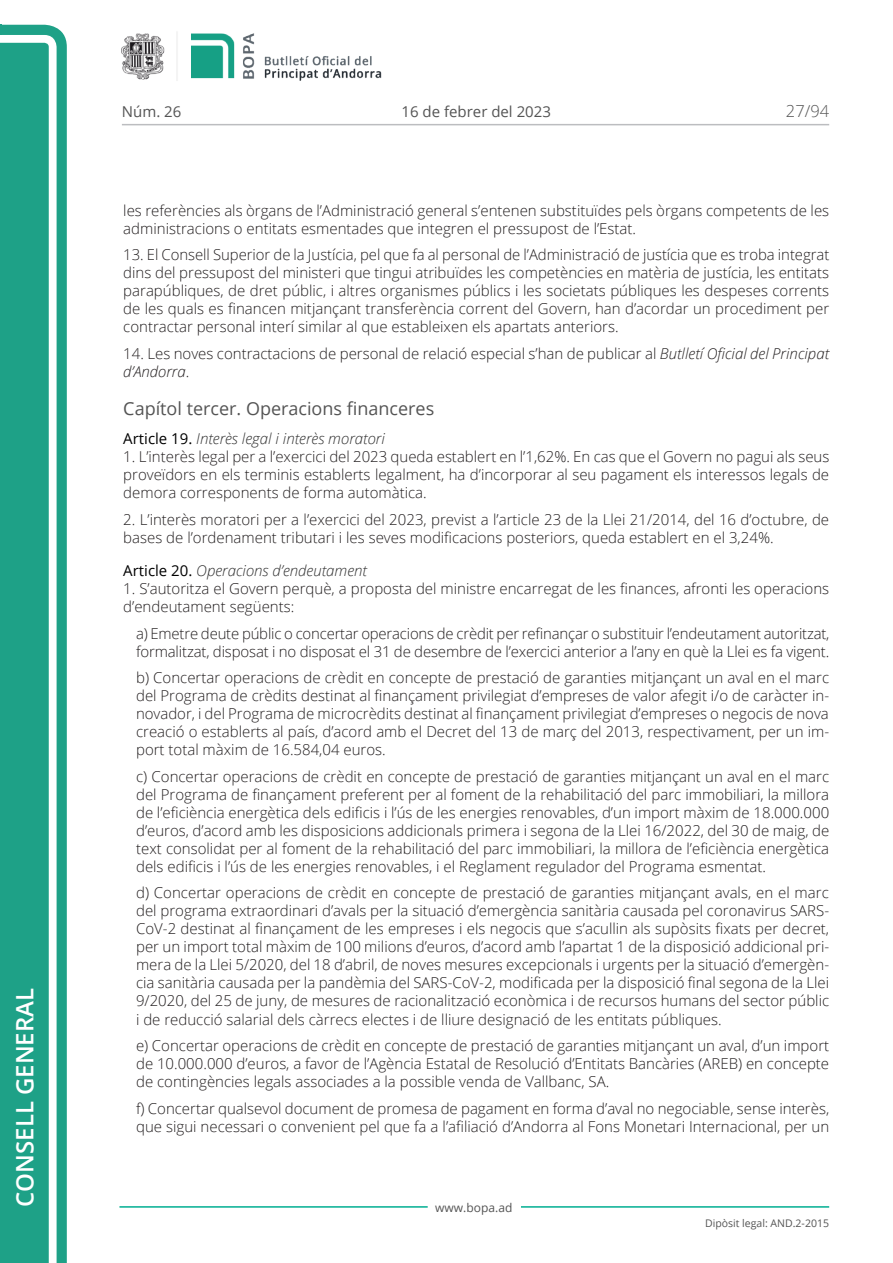
<style>
.page{position:relative;width:893px;height:1263px;background:#fff}
.page>*{position:absolute;margin:0;border:0;box-sizing:border-box;transform-origin:0 0}
.t1{font:600 24px "Open Sans";color:#fff}
.Titol_6{font:18px "Open Sans";color:#545454}
.t2{font:300 16.5px "Open Sans";color:#545454}
.Body_text_i{font:300 15px/18px "Open Sans";color:#231f20;text-align:justify}
.Body_text{font:300 15px/18px "Open Sans";color:#231f20}
.Titol_7{font:italic 300 15px "Open Sans";color:#303030}
.t3{font:15px "Open Sans";color:#545454}
.t4{font:12px "Open Sans";color:#545454}
.t5{font:10.5px "Open Sans";color:#545454}
.s1{font-style:italic}
.s2{font-weight:400;font-style:normal;color:#000}
</style>
<div class="page">
<svg style="left:0;top:25px;width:67px;height:1238px;fill:#1ea187"></svg>
<div style="left:0;top:43px;width:49px;height:1220px;background:#1ea187"></div>
<img style="left:122px;top:32px;width:260px;height:49px">
<hr style="left:119px;top:1206px;width:309px;height:2px;background:#00ae91">
<hr style="left:521px;top:1206px;width:308px;height:2px;background:#00ae91">
<hr style="left:122px;top:124px;width:707px;height:1px;background:#bcbdc0">
<h1 class="t1" style="left:8px;top:1207px;width:220px;rotate:-90deg">Consell General</h1>
<p class="t3" style="left:122px;top:102px;width:61px">Núm. 26</p>
<p class="t3" style="left:402px;top:102px;width:151px">16 de febrer del 2023</p>
<p class="t2" style="left:786px;top:100px;width:45px">27/94</p>
<p class="Body_text" style="left:123px;top:201px;width:707px">les referències als òrgans de l’Administració general s’entenen substituïdes pels òrgans competents de les administracions o entitats esmentades que integren el pressupost de l’Estat.</p>
<p class="Body_text" style="left:123px;top:245px;width:708px;text-align:justify">13. El Consell Superior de la Justícia, pel que fa al personal de l’Administració de justícia que es troba integrat dins del pressupost del ministeri que tingui atribuïdes les competències en matèria de justícia, les entitats parapúbliques, de dret públic, i altres organismes públics i les societats públiques les despeses corrents de les quals es financen mitjançant transferència corrent del Govern, han d’acordar un procediment per contractar personal interí similar al que estableixen els apartats anteriors.</p>
<p class="Body_text" style="left:123px;top:344px;width:707px">14. Les noves contractacions de personal de relació especial s’han de publicar al <span class="s1">Butlletí Oficial del Principat d’Andorra</span>.</p>
<p class="Titol_6" style="left:123px;top:396px;width:312px">Capítol tercer. Operacions financeres</p>
<p class="Titol_7" style="left:123px;top:428px;width:263px"><span class="s2">Article 19.</span> Interès legal i interès moratori</p>
<p class="Body_text" style="left:123px;top:447px;width:708px;text-align:justify">1. L’interès legal per a l’exercici del 2023 queda establert en l’1,62%. En cas que el Govern no pagui als seus proveïdors en els terminis establerts legalment, ha d’incorporar al seu pagament els interessos legals de demora corresponents de forma automàtica.</p>
<p class="Body_text" style="left:123px;top:510px;width:707px">2. L’interès moratori per a l’exercici del 2023, previst a l’article 23 de la Llei 21/2014, del 16 d’octubre, de bases de l’ordenament tributari i les seves modificacions posteriors, queda establert en el 3,24%.</p>
<p class="Titol_7" style="left:123px;top:561px;width:245px"><span class="s2">Article 20.</span> Operacions d’endeutament</p>
<p class="Body_text" style="left:123px;top:580px;width:707px">1. S’autoritza el Govern perquè, a proposta del ministre encarregat de les finances, afronti les operacions d’endeutament següents:</p>
<p class="Body_text_i" style="left:136px;top:624px;width:695px">a) Emetre deute públic o concertar operacions de crèdit per refinançar o substituir l’endeutament autoritzat, formalitzat, disposat i no disposat el 31 de desembre de l’exercici anterior a l’any en què la Llei es fa vigent.</p>
<p class="Body_text_i" style="left:136px;top:669px;width:695px">b) Concertar operacions de crèdit en concepte de prestació de garanties mitjançant un aval en el marc del Programa de crèdits destinat al finançament privilegiat d’empreses de valor afegit i/o de caràcter in&shy;novador, i del Programa de microcrèdits destinat al finançament privilegiat d’empreses o negocis de nova creació o establerts al país, d’acord amb el Decret del 13 de març del 2013, respectivament, per un im&shy;port total màxim de 16.584,04 euros.</p>
<p class="Body_text_i" style="left:136px;top:767px;width:695px">c) Concertar operacions de crèdit en concepte de prestació de garanties mitjançant un aval en el marc del Programa de finançament preferent per al foment de la rehabilitació del parc immobiliari, la millora de l’eficiència energètica dels edificis i l’ús de les energies renovables, d’un import màxim de 18.000.000 d’euros, d’acord amb les disposicions addicionals primera i segona de la Llei 16/2022, del 30 de maig, de text consolidat per al foment de la rehabilitació del parc immobiliari, la millora de l’eficiència energètica dels edificis i l’ús de les energies renovables, i el Reglament regulador del Programa esmentat.</p>
<p class="Body_text_i" style="left:136px;top:884px;width:695px">d) Concertar operacions de crèdit en concepte de prestació de garanties mitjançant avals, en el marc del programa extraordinari d’avals per la situació d’emergència sanitària causada pel coronavirus SARS-CoV-2 destinat al finançament de les empreses i els negocis que s’acullin als supòsits fixats per decret, per un import total màxim de 100 milions d’euros, d’acord amb l’apartat 1 de la disposició addicional pri&shy;mera de la Llei 5/2020, del 18 d’abril, de noves mesures excepcionals i urgents per la situació d’emergèn&shy;cia sanitària causada per la pandèmia del SARS-CoV-2, modificada per la disposició final segona de la Llei 9/2020, del 25 de juny, de mesures de racionalització econòmica i de recursos humans del sector públic i de reducció salarial dels càrrecs electes i de lliure designació de les entitats públiques.</p>
<p class="Body_text_i" style="left:136px;top:1036px;width:695px">e) Concertar operacions de crèdit en concepte de prestació de garanties mitjançant un aval, d’un import de 10.000.000 d’euros, a favor de l’Agència Estatal de Resolució d’Entitats Bancàries (AREB) en concepte de contingències legals associades a la possible venda de Vallbanc, SA.</p>
<p class="Body_text_i" style="left:136px;top:1099px;width:695px">f) Concertar qualsevol document de promesa de pagament en forma d’aval no negociable, sense interès, que sigui necessari o convenient pel que fa a l’afiliació d’Andorra al Fons Monetari Internacional, per un</p>
<p class="t4" style="left:435px;top:1199px;width:79px">www.bopa.ad</p>
<p class="t5" style="left:705px;top:1216px;width:125px">Dipòsit legal: AND.2-2015</p>
</div>
